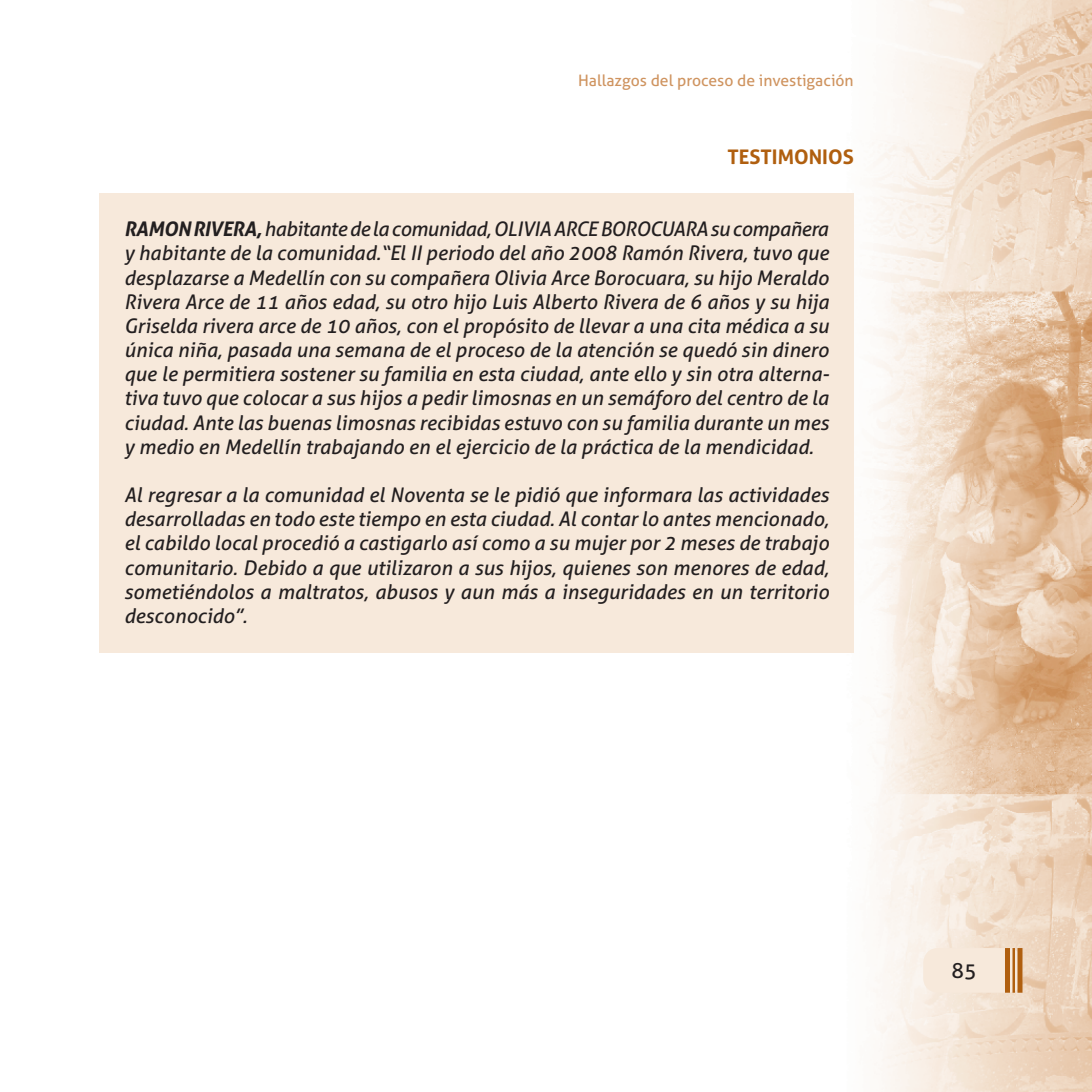
<style>
.page{position:relative;width:1092px;height:1092px;background:#fff}
.page>*{position:absolute;margin:0;border:0;box-sizing:border-box;transform-origin:0 0}
.t1{font:21px "Aller";color:#231f20}
.t2{font:italic 20.12px/24.2px "Aller";color:#231f20;text-align:justify}
.t3{font:700 20.12px "Aller";color:#b05f0f}
.t4{font:15.75px "Aller";color:#cf9460}
.s1{font-weight:700}
</style>
<div class="page">
<img style="left:99px;top:0;width:992px;height:1091px">
<div style="left:923px;top:947px;width:99px;height:45px;background:#f7e9db;border-radius:15px"></div>
<div style="left:1004px;top:947px;width:5px;height:45px;background:#b05f0f"></div>
<hr style="left:1012px;top:947px;width:2px;height:45px;background:#b05f0f">
<div style="left:1017px;top:947px;width:5px;height:45px;background:#b05f0f"></div>
<div style="left:99px;top:193px;width:754px;height:459px;background:#f7e9db"></div>
<p class="t4" style="left:578px;top:71px;width:277px">Hallazgos del proceso de investigación</p>
<p class="t3" style="left:727px;top:144px;width:128px">TESTIMONIOS</p>
<p class="t2" style="left:124px;top:217px;width:706px"><span class="s1">RAMON RIVERA,</span> habitante de la comunidad, OLIVIA ARCE BOROCUARA su compañera y habitante de la comunidad.“El II periodo del año 2008 Ramón Rivera, tuvo que desplazarse a Medellín con su compañera Olivia Arce Borocuara, su hijo Meraldo Rivera Arce de 11 años edad, su otro hijo Luis Alberto Rivera de 6 años y su hija Griselda rivera arce de 10 años, con el propósito de llevar a una cita médica a su única niña, pasada una semana de el proceso de la atención se quedó sin dinero que le permitiera sostener su familia en esta ciudad, ante ello y sin otra alterna&shy;tiva tuvo que colocar a sus hijos a pedir limosnas en un semáforo del centro de la ciudad. Ante las buenas limosnas recibidas estuvo con su familia durante un mes y medio en Medellín trabajando en el ejercicio de la práctica de la mendicidad.</p>
<p class="t2" style="left:124px;top:482px;width:706px">Al regresar a la comunidad el Noventa se le pidió que informara las actividades desarrolladas en todo este tiempo en esta ciudad. Al contar lo antes mencionado, el cabildo local procedió a castigarlo así como a su mujer por 2 meses de trabajo comunitario. Debido a que utilizaron a sus hijos, quienes son menores de edad, sometiéndolos a maltratos, abusos y aun más a inseguridades en un territorio desconocido”.</p>
<p class="t1" style="left:951px;top:957px;width:27px">85</p>
</div>
